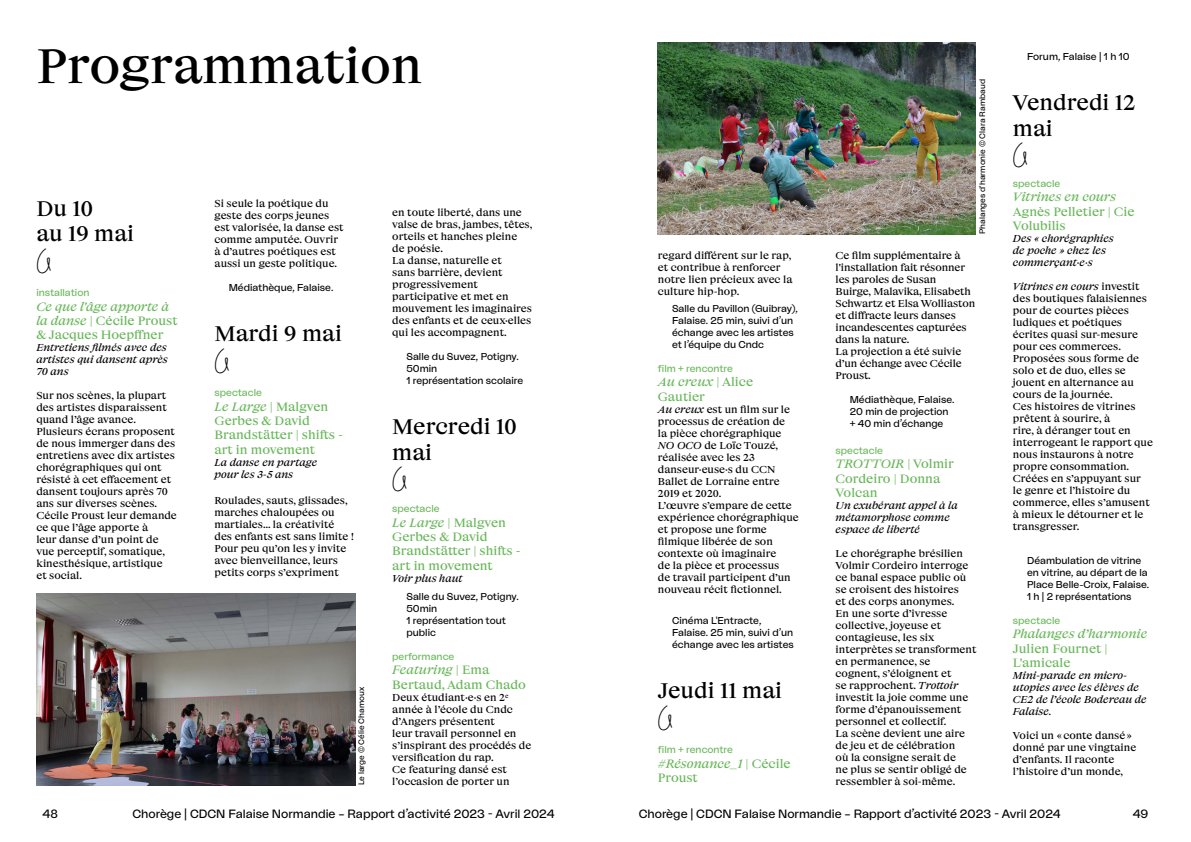
<style>
.page{position:relative;width:1191px;height:842px;background:#fff}
.page>*{position:absolute;margin:0;border:0;box-sizing:border-box;transform-origin:0 0}
.t1{font:48px "Big Daily Short";color:#000}
.t2{font:25px "Orchard Linear";color:#000}
.t3{font:21px/25.2px "Big Daily Short";color:#000}
.t4{font:12px/14.4px "Big Daily Short";color:#69b75a}
.t5{font:12px "La Nord";color:#000}
.t6{font:italic 12px "Big Daily Short";color:#69b75a}
.t7{font:10px/12px "Big Daily Short";color:#000}
.t8{font:10px/12px "La Nord";color:#000}
.t9{font:italic 10px/12px "Big Daily Short";color:#000}
.t10{font:10px "La Nord";color:#69b75a}
.t11{font:8px "La Nord";color:#000}
.s1{font-style:italic}
</style>
<div class="page">
<img style="left:37px;top:594px;width:318px;height:192px">
<img style="left:658px;top:42px;width:317px;height:192px">
<h1 class="t1" style="left:37px;top:35px;width:387px">Programmation</h1>
<h3 class="t3" style="left:36px;top:195px;width:99px">Du 10<br>au 19 mai</h3>
<h2 class="t2" style="left:36px;top:246px;width:17px">U</h2>
<p class="t10" style="left:36px;top:286px;width:55px">installation</p>
<p class="t4" style="left:36px;top:298px;width:143px"><span class="s1">Ce que l'âge apporte à la danse</span> | Cécile Proust &amp; Jacques Hoepffner</p>
<p class="t9" style="left:36px;top:341px;width:133px;text-align:justify">Entretiens filmés avec des artistes qui dansent après 70 ans</p>
<p class="t7" style="left:36px;top:389px;width:142px">Sur nos scènes, la plupart des artistes disparaissent quand l’âge avance.<br>Plusieurs écrans proposent de nous immerger dans des entretiens avec dix artistes chorégraphiques qui ont résisté à cet effacement et dansent toujours après 70 ans sur diverses scènes.<br>Cécile Proust leur demande ce que l’âge apporte à<br>leur danse d’un point de vue perceptif, somatique, kinesthésique, artistique<br>et social.</p>
<p class="t7" style="left:214px;top:197px;width:130px">Si seule la poétique du geste des corps jeunes est valorisée, la danse est comme amputée. Ouvrir à d’autres poétiques est aussi un geste politique.</p>
<p class="t8" style="left:229px;top:281px;width:106px">Médiathèque, Falaise.</p>
<h3 class="t3" style="left:214px;top:320px;width:129px">Mardi 9 mai</h3>
<h2 class="t2" style="left:214px;top:346px;width:17px">U</h2>
<p class="t10" style="left:214px;top:386px;width:49px">spectacle</p>
<p class="t4" style="left:214px;top:398px;width:130px"><span class="s1">Le Large</span> | Malgven<br>Gerbes &amp; David<br>Brandstätter | shifts - art in movement</p>
<p class="t9" style="left:214px;top:456px;width:104px">La danse en partage pour les 3-5 ans</p>
<p class="t7" style="left:214px;top:494px;width:141px">Roulades, sauts, glissades, marches chaloupées ou martiales… la créativité des enfants est sans limite !<br>Pour peu qu’on les y invite avec bienveillance, leurs petits corps s’expriment</p>
<p class="t11" style="left:356px;top:785px;width:100px;rotate:-90deg">Le large © Célie Chamoux</p>
<p class="t7" style="left:392px;top:206px;width:142px">en toute liberté, dans une valse de bras, jambes, têtes, orteils et hanches pleine<br>de poésie.<br>La danse, naturelle et<br>sans barrière, devient progressivement participative et met en mouvement les imaginaires des enfants et de ceux·elles qui les accompagnent.</p>
<p class="t8" style="left:406px;top:350px;width:118px">Salle du Suvez, Potigny.<br>50min<br>1 représentation scolaire</p>
<h3 class="t3" style="left:392px;top:413px;width:126px">Mercredi 10 mai</h3>
<h2 class="t2" style="left:392px;top:465px;width:17px">U</h2>
<p class="t10" style="left:392px;top:502px;width:49px">spectacle</p>
<p class="t4" style="left:392px;top:515px;width:130px"><span class="s1">Le Large</span> | Malgven<br>Gerbes &amp; David<br>Brandstätter | shifts - art in movement</p>
<p class="t9" style="left:392px;top:572px;width:72px">Voir plus haut</p>
<p class="t8" style="left:406px;top:590px;width:114px">Salle du Suvez, Potigny.<br>50min<br>1 représentation tout public</p>
<p class="t10" style="left:392px;top:650px;width:64px">performance</p>
<p class="t4" style="left:392px;top:662px;width:135px"><span class="s1">Featuring</span> | Ema<br>Bertaud, Adam Chado</p>
<p class="t7" style="left:392px;top:691px;width:141px">Deux étudiant·e·s en 2<sup>e </sup>année à l’école du Cndc d’Angers présentent<br>leur travail personnel en s’inspirant des procédés de versification du rap.<br>Ce featuring dansé est</p>
<p class="t7" style="left:392px;top:775px;width:119px">l’occasion de porter un</p>
<p class="t7" style="left:658px;top:249px;width:136px">regard différent sur le rap, et contribue à renforcer notre lien précieux avec la culture hip-hop.</p>
<p class="t8" style="left:672px;top:302px;width:127px">Salle du Pavillon (Guibray),<br>Falaise. 25 min, suivi d’un échange avec les artistes et l’équipe du Cndc</p>
<p class="t10" style="left:658px;top:362px;width:77px">film + rencontre</p>
<p class="t4" style="left:658px;top:374px;width:97px"><span class="s1">Au creux</span> | Alice<br>Gautier</p>
<p class="t7" style="left:658px;top:403px;width:142px"><span class="s1">Au creux</span> est un film sur le processus de création de<br>la pièce chorégraphique<br><span class="s1">NO OCO</span> de Loïc Touzé, réalisée avec les 23 danseur·euse·s du CCN<br>Ballet de Lorraine entre<br>2019 et 2020.<br>L’œuvre s’empare de cette expérience chorégraphique et propose une forme filmique libérée de son contexte où imaginaire<br>de la pièce et processus<br>de travail participent d’un nouveau récit fictionnel.</p>
<p class="t8" style="left:672px;top:614px;width:123px">Cinéma L'Entracte,<br>Falaise. 25 min, suivi d’un échange avec les artistes</p>
<h3 class="t3" style="left:658px;top:677px;width:126px">Jeudi 11 mai</h3>
<h2 class="t2" style="left:658px;top:704px;width:17px">U</h2>
<p class="t10" style="left:658px;top:743px;width:77px">film + rencontre</p>
<p class="t4" style="left:658px;top:756px;width:134px"><span class="s1">#Résonance_1</span> | Cécile<br>Proust</p>
<p class="t11" style="left:977px;top:234px;width:156px;rotate:-90deg">Phalanges d'harmonie © Clara Rambaud</p>
<p class="t7" style="left:835px;top:249px;width:141px">Ce film supplémentaire à l'installation fait résonner les paroles de Susan<br>Buirge, Malavika, Elisabeth<br>Schwartz et Elsa Wolliaston et diffracte leurs danses incandescentes capturées dans la nature.<br>La projection a été suivie d’un échange avec Cécile<br>Proust.</p>
<p class="t8" style="left:849px;top:393px;width:106px">Médiathèque, Falaise.<br>20 min de projection + 40 min d’échange</p>
<p class="t10" style="left:835px;top:444px;width:49px">spectacle</p>
<p class="t4" style="left:835px;top:456px;width:120px"><span class="s1">TROTTOIR</span> | Volmir<br>Cordeiro | Donna<br>Volcan</p>
<p class="t9" style="left:835px;top:499px;width:124px">Un exubérant appel à la métamorphose comme espace de liberté</p>
<p class="t7" style="left:835px;top:547px;width:142px">Le chorégraphe brésilien<br>Volmir Cordeiro interroge ce banal espace public où se croisent des histoires<br>et des corps anonymes.<br>En une sorte d’ivresse collective, joyeuse et contagieuse, les six interprètes se transforment en permanence, se cognent, s’éloignent et<br>se rapprochent. <span class="s1">Trottoir </span>investit la joie comme une forme d’épanouissement personnel et collectif.<br>La scène devient une aire de jeu et de célébration<br>où la consigne serait de<br>ne plus se sentir obligé de ressembler à soi-même.</p>
<p class="t8" style="left:1027px;top:50px;width:104px">Forum, Falaise | 1 h 10</p>
<h3 class="t3" style="left:1013px;top:89px;width:124px">Vendredi 12 mai</h3>
<h2 class="t2" style="left:1013px;top:141px;width:17px">U</h2>
<p class="t10" style="left:1013px;top:177px;width:49px">spectacle</p>
<p class="t6" style="left:1013px;top:189px;width:105px">Vitrines en cours</p>
<p class="t4" style="left:1013px;top:204px;width:123px">Agnès Pelletier | Cie<br>Volubilis</p>
<p class="t9" style="left:1013px;top:232px;width:102px">Des « chorégraphies de poche » chez les commerçant·e·s</p>
<p class="t7" style="left:1013px;top:280px;width:142px"><span class="s1">Vitrines en cours</span> investit des boutiques falaisiennes pour de courtes pièces ludiques et poétiques écrites quasi sur-mesure pour ces commerces.<br>Proposées sous forme de solo et de duo, elles se jouent en alternance au cours de la journée.<br>Ces histoires de vitrines prêtent à sourire, à<br>rire, à déranger tout en interrogeant le rapport que nous instaurons à notre propre consommation.<br>Créées en s’appuyant sur<br>le genre et l’histoire du commerce, elles s’amusent à mieux le détourner et le transgresser.</p>
<p class="t8" style="left:1027px;top:554px;width:123px">Déambulation de vitrine en vitrine, au départ de la<br>Place Belle-Croix, Falaise.<br>1 h | 2 représentations</p>
<p class="t10" style="left:1013px;top:614px;width:49px">spectacle</p>
<p class="t6" style="left:1013px;top:626px;width:136px">Phalanges d’harmonie</p>
<p class="t4" style="left:1013px;top:641px;width:96px">Julien Fournet |<br>L'amicale</p>
<p class="t9" style="left:1013px;top:669px;width:135px">Mini-parade en micro&shy;utopies avec les élèves de<br>CE2 de l’école Bodereau de<br>Falaise.</p>
<p class="t7" style="left:1013px;top:729px;width:125px">Voici un « conte dansé » donné par une vingtaine d’enfants. Il raconte l’histoire d’un monde,</p>
<p class="t5" style="left:43px;top:806px;width:17px">48</p>
<p class="t5" style="left:132px;top:806px;width:424px">Chorège | CDCN Falaise Normandie – Rapport d’activité 2023 - Avril 2024</p>
<p class="t5" style="left:638px;top:806px;width:424px">Chorège | CDCN Falaise Normandie – Rapport d’activité 2023 - Avril 2024</p>
<p class="t5" style="left:1132px;top:806px;width:17px">49</p>
</div>
